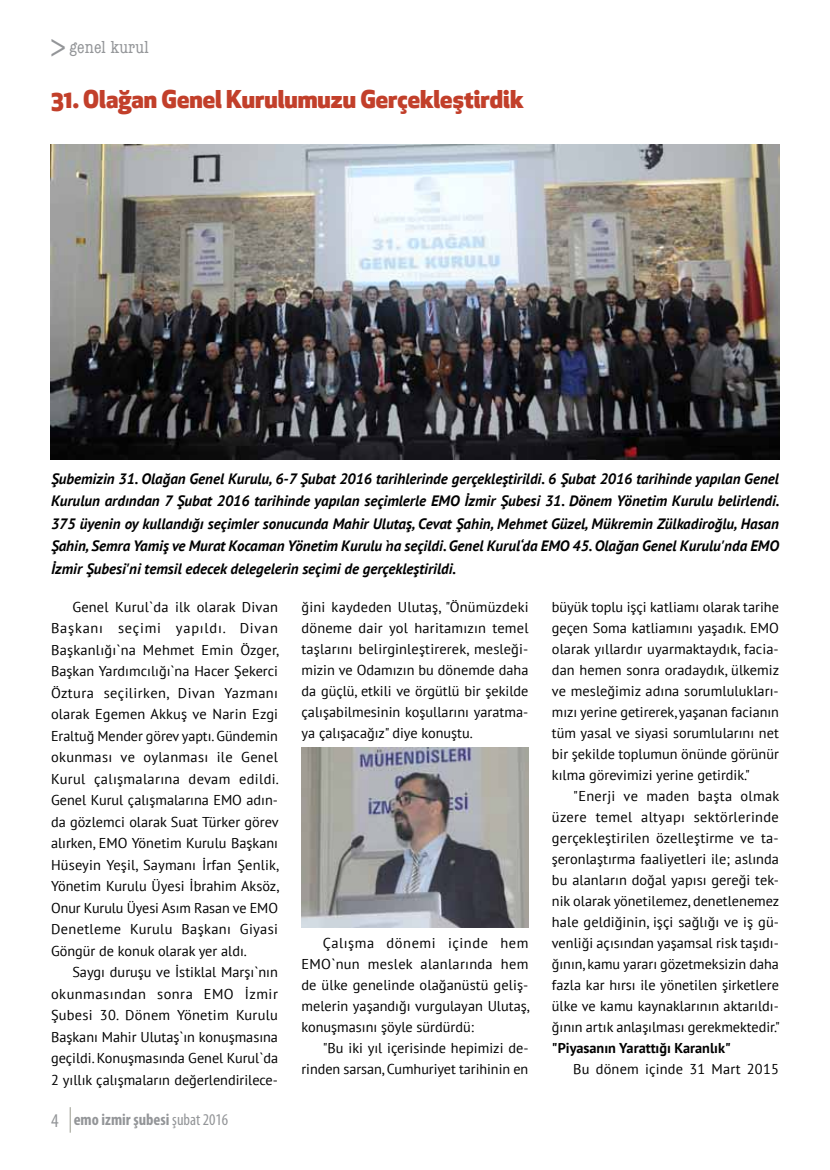
<style>
.page{position:relative;width:830px;height:1170px;background:#fff}
.page>*{position:absolute;margin:0;border:0;box-sizing:border-box;transform-origin:0 0}
.t1{font:800 24px "Apex New";color:#c23f2a}
.t2{font:condensed 18px "American Typewriter";letter-spacing:.01em;color:#939598}
.t3{font:700 condensed 16.5px "Myriad Pro";color:#939598}
.t4{font:italic 700 15px/22.5px "PT Sans";color:#000;text-align:justify}
.t5{font:14.25px/21px "PT Sans";color:#000;text-align:justify}
.t6{font:700 14.25px "PT Sans";color:#000}
.s1{font-family:"Apex New";font-stretch:normal;font-size:33px}
.s2{font-weight:400;font-size:19.5px}
.s3{font-weight:400}
</style>
<div class="page">
<svg style="left:70px;top:1107px;width:1px;height:25px"></svg>
<img style="left:301px;top:747px;width:227px;height:180px">
<img style="left:51px;top:144px;width:727px;height:315px">
<p class="t2" style="left:50px;top:33px;width:100px"><span class="s1">&gt;</span>genel kurul</p>
<h1 class="t1" style="left:51px;top:82px;width:474px">31. Olağan Genel Kurulumuzu Gerçekleştirdik</h1>
<p class="t4" style="left:51px;top:466px;width:729px">Şubemizin 31. Olağan Genel Kurulu, 6-7 Şubat 2016 tarihlerinde gerçekleştirildi. 6 Şubat 2016 tarihinde yapılan Genel Kurulun ardından 7 Şubat 2016 tarihinde yapılan seçimlerle EMO İzmir Şubesi 31. Dönem Yönetim Kurulu belirlendi.<br>375 üyenin oy kullandığı seçimler sonucunda Mahir Ulutaş, Cevat Şahin, Mehmet Güzel, Mükremin Zülkadiroğlu, Hasan Şahin, Semra Yamiş ve Murat Kocaman Yönetim Kurulu`na seçildi. Genel Kurul‘da EMO 45. Olağan Genel Kurulu'nda EMO İzmir Şubesi'ni temsil edecek delegelerin seçimi de gerçekleştirildi.</p>
<p class="t5" style="left:51px;top:595px;width:229px;line-height:21.5px;text-indent:21px">Genel Kurul`da ilk olarak Divan Başkanı seçimi yapıldı. Divan Başkanlığı`na Mehmet Emin Özger, Başkan Yardımcılığı`na Hacer Şekerci Öztura seçilirken, Divan Yazmanı olarak Egemen Akkuş ve Narin Ezgi Eraltuğ Mender görev yaptı. Gündemin okunması ve oylanması ile Genel Kurul çalışmalarına devam edildi.<br>Genel Kurul çalışmalarına EMO adın&shy;da gözlemci olarak Suat Türker görev alırken, EMO Yönetim Kurulu Başkanı Hüseyin Yeşil, Saymanı İrfan Şenlik, Yönetim Kurulu Üyesi İbrahim Aksöz, Onur Kurulu Üyesi Asım Rasan ve EMO Denetleme Kurulu Başkanı Giyasi Göngür de konuk olarak yer aldı.</p>
<p class="t5" style="left:51px;top:961px;width:228px;line-height:21.5px;text-indent:21px">Saygı duruşu ve İstiklal Marşı`nın okunmasından sonra EMO İzmir Şubesi 30. Dönem Yönetim Kurulu Başkanı Mahir Ulutaş`ın konuşmasına geçildi. Konuşmasında Genel Kurul`da 2 yıllık çalışmaların değerlendirilece-</p>
<p class="t3" style="left:51px;top:1109px;width:179px"><span class="s2">4</span> emo izmir şubesi <span class="s3">şubat 2016</span></p>
<p class="t5" style="left:301px;top:596px;width:228px">ğini kaydeden Ulutaş, "Önümüzdeki döneme dair yol haritamızın temel taşlarını belirginleştirerek, mesleği&shy;mizin ve Odamızın bu dönemde daha da güçlü, etkili ve örgütlü bir şekilde çalışabilmesinin koşullarını yaratma&shy;ya çalışacağız" diye konuştu.</p>
<p class="t5" style="left:301px;top:932px;width:229px;text-indent:21px">Çalışma dönemi içinde hem EMO`nun meslek alanlarında hem de ülke genelinde olağanüstü geliş&shy;melerin yaşandığı vurgulayan Ulutaş, konuşmasını şöyle sürdürdü:</p>
<p class="t5" style="left:301px;top:1037px;width:228px;text-align:right">"Bu iki yıl içerisinde hepimizi de&shy;rinden sarsan, Cumhuriyet tarihinin en</p>
<p class="t5" style="left:551px;top:596px;width:229px">büyük toplu işçi katliamı olarak tarihe geçen Soma katliamını yaşadık. EMO olarak yıllardır uyarmaktaydık, facia&shy;dan hemen sonra oradaydık, ülkemiz ve mesleğimiz adına sorumlulukları&shy;mızı yerine getirerek, yaşanan facianın tüm yasal ve siyasi sorumlularını net bir şekilde toplumun önünde görünür kılma görevimizi yerine getirdik."</p>
<p class="t5" style="left:551px;top:785px;width:229px;text-indent:21px">"Enerji ve maden başta olmak üzere temel altyapı sektörlerinde gerçekleştirilen özelleştirme ve ta&shy;şeronlaştırma faaliyetleri ile; aslında bu alanların doğal yapısı gereği tek&shy;nik olarak yönetilemez, denetlenemez hale geldiğinin, işçi sağlığı ve iş gü&shy;venliği açısından yaşamsal risk taşıdı&shy;ğının, kamu yararı gözetmeksizin daha fazla kar hırsı ile yönetilen şirketlere ülke ve kamu kaynaklarının aktarıldı&shy;ğının artık anlaşılması gerekmektedir."</p>
<p class="t6" style="left:551px;top:1038px;width:180px">"Piyasanın Yarattığı Karanlık"</p>
<p class="t5" style="left:573px;top:1058px;width:207px">Bu dönem içinde 31 Mart 2015</p>
</div>
